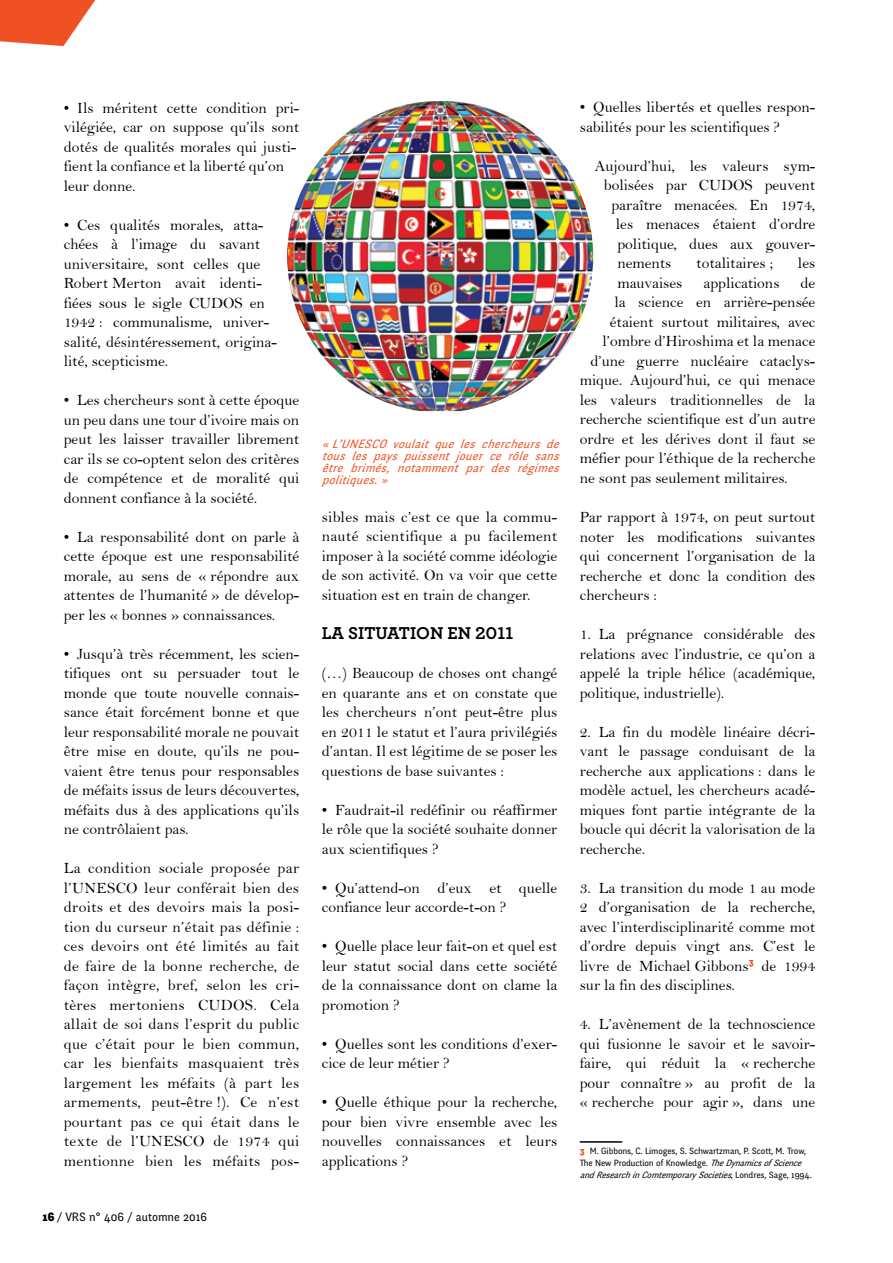
<style>
.page{position:relative;width:893px;height:1263px;background:#fff}
.page>*{position:absolute;margin:0;border:0;box-sizing:border-box;transform-origin:0 0}
.t1{font:700 18px "Archer";color:#000}
.t2{font:15.75px/19.5px "Bell";color:#000;text-align:justify}
.t3{font:italic 12px/12px "Fengardo Neue";color:#f05123;text-align:justify}
.t4{font:12px "Fengardo Neue";color:#000}
.t5{font:9px/12px "Fengardo Neue";letter-spacing:-.01em;color:#000}
.s1{font-weight:900}
.s2{font-weight:900;color:#f05123}
.s3{font-style:italic}
</style>
<div class="page">
<svg style="left:0;top:0;width:95px;height:46px"></svg>
<hr style="left:580px;top:1141px;width:42px;height:2px;background:#000">
<img style="left:287px;top:101px;width:306px;height:310px">
<p class="t2" style="left:64px;top:98px;width:237px;text-align:left">• Ils méritent cette condition pri&shy;vilégiée, car on suppose qu’ils sont dotés de qualités morales qui justi&shy;fient la confiance et la liberté qu’on leur donne.</p>
<p class="t2" style="left:64px;top:215px;width:215px;text-align:left">• Ces qualités morales, atta&shy;chées à l’image du savant universitaire, sont celles que<br>Robert -Merton avait identi&shy;fiées sous le sigle CUDOS en<br>1942 : communalisme, univer&shy;salité, désintéressement, origina&shy;lité, scepticisme.</p>
<p class="t2" style="left:64px;top:390px;width:237px">• Les chercheurs sont à cette époque un peu dans une tour d’ivoire mais on peut les laisser travailler librement car ils se co-optent selon des critères de compétence et de moralité qui donnent confiance à la société.</p>
<p class="t2" style="left:64px;top:527px;width:237px">• La responsabilité dont on parle à cette époque est une responsabilité morale, au sens de « répondre aux attentes de l’humanité » de dévelop&shy;per les « bonnes » connaissances.</p>
<p class="t2" style="left:64px;top:644px;width:237px">• Jusqu’à très récemment, les scien&shy;tifiques ont su persuader tout le monde que toute nouvelle connais&shy;sance était forcément bonne et que leur responsabilité morale ne pouvait être mise en doute, qu’ils ne pou&shy;vaient être tenus pour responsables de méfaits issus de leurs découvertes, méfaits dus à des applications qu’ils ne contrôlaient pas.</p>
<p class="t2" style="left:64px;top:858px;width:237px">La condition sociale proposée par l’UNESCO leur conférait bien des droits et des devoirs mais la posi&shy;tion du curseur n’était pas définie : ces devoirs ont été limités au fait de faire de la bonne recherche, de façon intègre, bref, selon les cri&shy;tères mertoniens CUDOS. Cela allait de soi dans l’esprit du public que c’était pour le bien commun, car les bienfaits masquaient très largement les méfaits (à part les armements, peut-être !). Ce n’est pourtant pas ce qui était dans le texte de l’UNESCO de 1974 qui mentionne bien les méfaits pos-</p>
<p class="t4" style="left:43px;top:1209px;width:166px"><span class="s1">16</span> / VRS n° 406 / automne 2016</p>
<p class="t3" style="left:322px;top:438px;width:243px">« L’UNESCO voulait que les chercheurs de tous les pays puissent jouer ce rôle sans être brimés, notamment par des régimes politiques. »</p>
<p class="t2" style="left:322px;top:507px;width:237px">sibles mais c’est ce que la commu&shy;nauté scientifique a pu facilement imposer à la société comme idéologie de son activité. On va voir que cette situation est en train de changer.</p>
<p class="t1" style="left:322px;top:619px;width:193px">LA SITUATION EN 2011</p>
<p class="t2" style="left:322px;top:663px;width:237px">(…) Beaucoup de choses ont changé en quarante ans et on constate que les chercheurs n’ont peut-être plus en 2011 le statut et l’aura privilégiés d’antan. Il est légitime de se poser les questions de base suivantes :</p>
<p class="t2" style="left:322px;top:800px;width:237px">• Faudrait-il redéfinir ou réaffirmer le rôle que la société souhaite donner aux scientifiques ?</p>
<p class="t2" style="left:322px;top:878px;width:237px">• Qu’attend-on d’eux et quelle confiance leur accorde-t-on ?</p>
<p class="t2" style="left:322px;top:936px;width:237px">• Quelle place leur fait-on et quel est leur statut social dans cette société de la connaissance dont on clame la promotion ?</p>
<p class="t2" style="left:322px;top:1034px;width:237px">• Quelles sont les conditions d’exer&shy;cice de leur métier ?</p>
<p class="t2" style="left:322px;top:1092px;width:237px">• Quelle éthique pour la recherche, pour bien vivre ensemble avec les nouvelles connaissances et leurs applications ?</p>
<p class="t2" style="left:580px;top:98px;width:237px">• Quelles libertés et quelles respon&shy;sabilités pour les scientifiques ?</p>
<p class="t2" style="left:595px;top:156px;width:222px">Aujourd’hui, les valeurs sym-</p>
<p class="t2" style="left:604px;top:176px;width:213px">bolisées par CUDOS peuvent</p>
<p class="t2" style="left:611px;top:195px;width:206px">paraître menacées. En 1974,</p>
<p class="t2" style="left:616px;top:215px;width:201px">les menaces étaient d’ordre</p>
<p class="t2" style="left:617px;top:234px;width:199px">politique, dues aux gouver-</p>
<p class="t2" style="left:617px;top:254px;width:56px">nements</p>
<p class="t2" style="left:696px;top:254px;width:78px">totalitaires ;</p>
<p class="t2" style="left:798px;top:254px;width:19px">les</p>
<p class="t2" style="left:617px;top:273px;width:67px">mauvaises</p>
<p class="t2" style="left:703px;top:273px;width:78px">applications</p>
<p class="t2" style="left:801px;top:273px;width:16px">de</p>
<p class="t2" style="left:614px;top:293px;width:202px">la science en arrière-pensée</p>
<p class="t2" style="left:610px;top:312px;width:207px">étaient surtout militaires, avec</p>
<p class="t2" style="left:602px;top:332px;width:215px">l’ombre d’Hiroshima et la menace</p>
<p class="t2" style="left:590px;top:351px;width:227px">d’une guerre nucléaire cataclys-</p>
<p class="t2" style="left:580px;top:371px;width:237px">mique. Aujourd’hui, ce qui menace</p>
<p class="t2" style="left:580px;top:390px;width:237px">les valeurs traditionnelles de la</p>
<p class="t2" style="left:580px;top:410px;width:237px">recherche scientifique est d’un autre</p>
<p class="t2" style="left:580px;top:429px;width:237px">ordre et les dérives dont il faut se</p>
<p class="t2" style="left:580px;top:449px;width:237px">méfier pour l’éthique de la recherche</p>
<p class="t2" style="left:580px;top:468px;width:209px">ne sont pas seulement militaires.</p>
<p class="t2" style="left:580px;top:507px;width:237px">Par rapport à 1974, on peut surtout noter les modifications suivantes qui concernent l’organisation de la recherche et donc la condition des chercheurs :</p>
<p class="t2" style="left:580px;top:624px;width:237px">1. La prégnance considérable des relations avec l’industrie, ce qu’on a appelé la triple hélice (académique, politique, industrielle).</p>
<p class="t2" style="left:580px;top:722px;width:237px">2. La fin du modèle linéaire décri&shy;vant le passage conduisant de la recherche aux applications : dans le modèle actuel, les chercheurs acadé&shy;miques font partie intégrante de la boucle qui décrit la valorisation de la recherche.</p>
<p class="t2" style="left:580px;top:878px;width:237px">3. La transition du mode 1 au mode 2 d’organisation de la recherche, avec l’interdisciplinarité comme mot d’ordre depuis vingt ans. C’est le livre de Michael -Gibbons<sup>3</sup> de 1994 sur la fin des disciplines.</p>
<p class="t2" style="left:580px;top:1014px;width:237px">4. L’avènement de la technoscience qui fusionne le savoir et le savoir&shy;faire, qui réduit la « recherche pour connaître » au profit de la « recherche pour agir », dans une</p>
<p class="t5" style="left:580px;top:1145px;width:233px"><span class="s2">3</span> M. Gibbons, C. Limoges, S. Schwartzman, P. Scott, M. Trow,<br>The New Production of Knowledge. <span class="s3">TheDynamicsofScience andResearchinComtemporarySocieties</span>, L o n d r e s , S a g e , 1 9 9 4 .</p>
</div>
